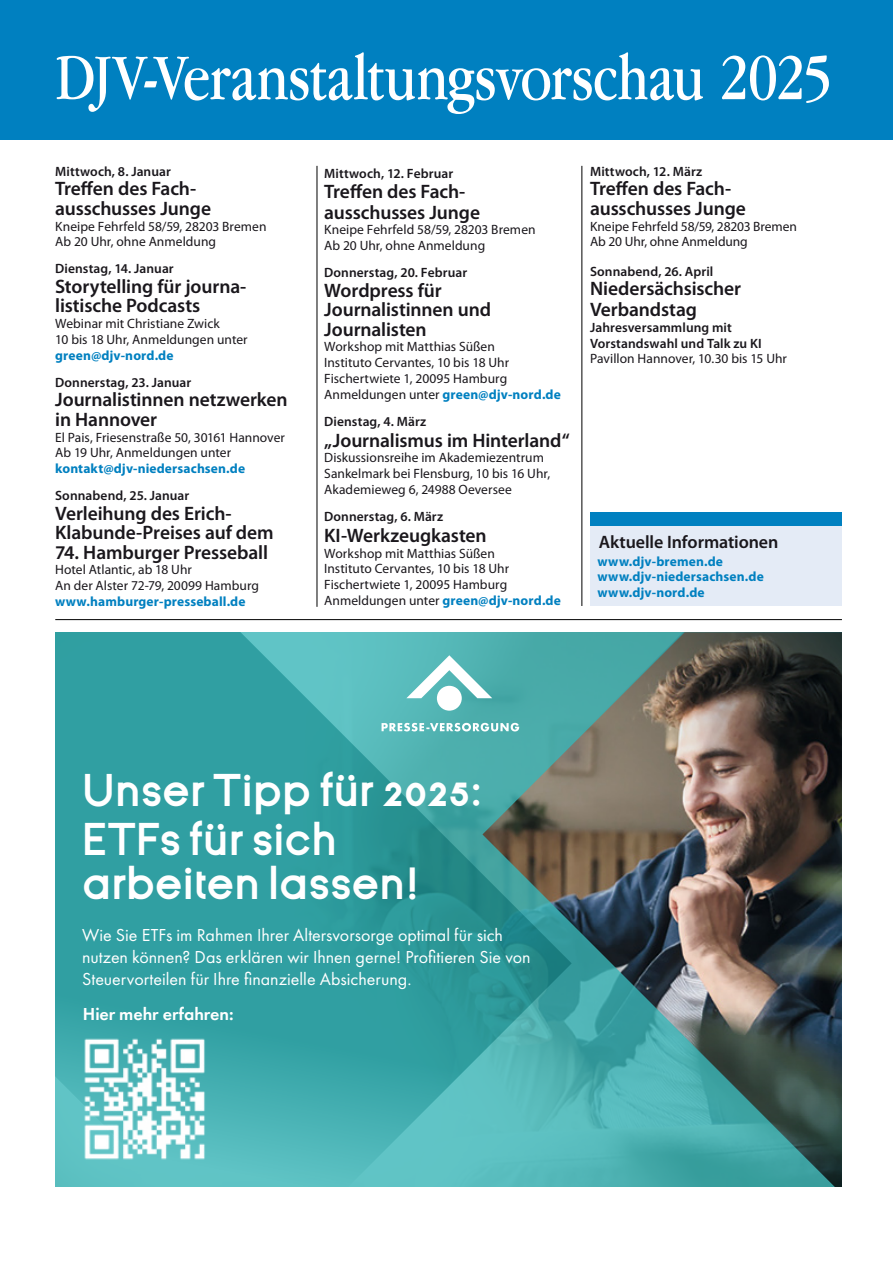
<style>
.page{position:relative;width:893px;height:1263px;background:#fff}
.page>*{position:absolute;margin:0;border:0;box-sizing:border-box;transform-origin:0 0}
.t1{font:67.5px "Apple Garamond";letter-spacing:-.01em;color:#fff}
.t2{font:700 43.5px/49.2px "Ginora Sans";color:#fff}
.t3{font:600 19.5px/19.5px "Myriad Pro";letter-spacing:-.005em;color:#1a171c}
.t4{font:18px/21.6px "Futura PT";color:#fff}
.t5{font:600 18px "Myriad Pro";letter-spacing:-.005em;color:#1a171c}
.t6{font:600 18px "Futura PT";letter-spacing:-.005em;color:#fff}
.t7{font:13.5px/15.8px "Myriad Pro";color:#1a171c}
.t8{font:600 13.5px/15.8px "Myriad Pro";letter-spacing:.005em;color:#1a171c}
.t9{font:700 13.5px "Myriad Pro";letter-spacing:.01em;color:#0080c0}
.s1{font-weight:700;color:#0080c0}
.s2{font-weight:400;color:#1a171c}
.s3{font-weight:400}
</style>
<div class="page">
<div style="left:0;top:0;width:893px;height:139px;background:#0080c0"></div>
<div style="left:590px;top:514px;width:252px;height:91px;background:#e4ebf6"></div>
<div style="left:590px;top:512px;width:252px;height:14px;background:#0080c0"></div>
<hr style="left:317px;top:166px;width:1px;height:441px;background:#000">
<hr style="left:582px;top:166px;width:1px;height:440px;background:#000">
<hr style="left:55px;top:619px;width:787px;height:1px;background:#000">
<svg style="left:55px;top:632px;width:426px;height:554px;background:#39a4a6"></svg>
<img style="left:481px;top:632px;width:361px;height:554px">
<div style="left:437px;top:686px;width:25px;height:25px;background:#fff;border-radius:50%"></div>
<svg style="left:406px;top:655px;width:86px;height:43px"></svg>
<svg style="left:382px;top:723px;width:137px;height:8px"></svg>
<img style="left:70px;top:1024px;width:148px;height:148px">
<p class="t1" style="left:55px;top:37px;width:779px">DJV-Veranstaltungsvorschau 2025</p>
<p class="t8" style="left:55px;top:163px;width:117px">Mittwoch, 8. Januar</p>
<p class="t3" style="left:55px;top:179px;width:157px">Treffen des Fach&shy;ausschusses Junge</p>
<p class="t7" style="left:55px;top:218px;width:213px">Kneipe Fehrfeld 58/59, 28203 Bremen</p>
<p class="t7" style="left:55px;top:234px;width:162px">Ab 20 Uhr, ohne Anmeldung</p>
<p class="t8" style="left:55px;top:261px;width:120px">Dienstag, 14. Januar</p>
<p class="t3" style="left:55px;top:276px;width:193px">Storytelling für journa&shy;listische Podcasts</p>
<p class="t7" style="left:55px;top:316px;width:166px">Webinar mit Christiane Zwick</p>
<p class="t7" style="left:55px;top:331px;width:194px">10 bis 18 Uhr, Anmeldungen unter</p>
<p class="t9" style="left:55px;top:346px;width:120px">green@djv-nord.de</p>
<p class="t8" style="left:55px;top:374px;width:138px">Donnerstag, 23. Januar</p>
<p class="t3" style="left:55px;top:389px;width:234px">Journalistinnen netzwerken</p>
<p class="t3" style="left:55px;top:409px;width:103px">in Hannover</p>
<p class="t7" style="left:55px;top:429px;width:231px">El Pais, Friesenstraße 50, 30161 Hannover<br>Ab 19 Uhr, Anmeldungen unter</p>
<p class="t9" style="left:55px;top:460px;width:192px">kontakt@djv-niedersachsen.de</p>
<p class="t8" style="left:55px;top:487px;width:136px">Sonnabend, 25. Januar</p>
<p class="t3" style="left:55px;top:503px;width:178px">Verleihung des Erich-</p>
<p class="t3" style="left:55px;top:522px;width:220px">Klabunde-Preises auf dem</p>
<p class="t3" style="left:55px;top:542px;width:214px">74. Hamburger Presseball</p>
<p class="t7" style="left:55px;top:562px;width:205px">Hotel Atlantic, ab 18 Uhr<br>An der Alster 72-79, 20099 Hamburg <span class="s1">www.hamburger-presseball.de</span></p>
<p class="t8" style="left:324px;top:165px;width:131px">Mittwoch, 12. Februar</p>
<p class="t3" style="left:324px;top:180px;width:157px;line-height:21px">Treffen des Fach&shy;ausschusses Junge</p>
<p class="t7" style="left:324px;top:222px;width:213px">Kneipe Fehrfeld 58/59, 28203 Bremen</p>
<p class="t7" style="left:324px;top:237px;width:162px">Ab 20 Uhr, ohne Anmeldung</p>
<p class="t8" style="left:324px;top:264px;width:144px">Donnerstag, 20. Februar</p>
<p class="t3" style="left:324px;top:280px;width:168px">Wordpress für<br>Journalistinnen und<br>Journalisten</p>
<p class="t7" style="left:324px;top:339px;width:172px">Workshop mit Matthias Süßen</p>
<p class="t7" style="left:324px;top:354px;width:186px">Instituto Cervantes, 10 bis 18 Uhr</p>
<p class="t7" style="left:324px;top:370px;width:184px">Fischertwiete 1, 20095 Hamburg</p>
<p class="t9" style="left:324px;top:385px;width:238px"><span class="s2">Anmeldungen unter</span> green@djv-nord.de</p>
<p class="t8" style="left:324px;top:413px;width:103px">Dienstag, 4. März</p>
<p class="t3" style="left:324px;top:430px;width:247px">„Journalismus im Hinterland“</p>
<p class="t7" style="left:324px;top:450px;width:227px">Diskussionsreihe im Akademiezentrum<br>Sankelmark bei Flensburg, 10 bis 16 Uhr,<br>Akademieweg 6, 24988 Oeversee</p>
<p class="t8" style="left:324px;top:508px;width:120px">Donnerstag, 6. März</p>
<p class="t3" style="left:324px;top:525px;width:164px">KI-Werkzeugkasten</p>
<p class="t7" style="left:324px;top:545px;width:172px">Workshop mit Matthias Süßen</p>
<p class="t7" style="left:324px;top:561px;width:186px">Instituto Cervantes, 10 bis 18 Uhr</p>
<p class="t7" style="left:324px;top:576px;width:184px">Fischertwiete 1, 20095 Hamburg</p>
<p class="t9" style="left:324px;top:591px;width:238px"><span class="s2">Anmeldungen unter</span> green@djv-nord.de</p>
<p class="t8" style="left:590px;top:163px;width:114px">Mittwoch, 12. März</p>
<p class="t3" style="left:590px;top:179px;width:157px">Treffen des Fach&shy;ausschusses Junge</p>
<p class="t7" style="left:590px;top:218px;width:208px">Kneipe Fehrfeld 58/59, 28203 Bremen</p>
<p class="t7" style="left:590px;top:234px;width:159px">Ab 20 Uhr, ohne Anmeldung</p>
<p class="t8" style="left:590px;top:263px;width:125px">Sonnabend, 26. April</p>
<p class="t3" style="left:590px;top:278px;width:153px;line-height:21px">Niedersächsischer<br>Verbandstag</p>
<p class="t8" style="left:590px;top:319px;width:198px">Jahresversammlung mit<br>Vorstandswahl und Talk zu KI<br><span class="s3">Pavillon Hannover, 10.30 bis 15 Uhr</span></p>
<p class="t5" style="left:599px;top:530px;width:181px">Aktuelle Informationen</p>
<p class="t9" style="left:598px;top:552px;width:127px">www.djv-bremen.de</p>
<p class="t9" style="left:598px;top:568px;width:168px">www.djv-niedersachsen.de</p>
<p class="t9" style="left:598px;top:584px;width:108px">www.djv-nord.de</p>
<h2 class="t2" style="left:82px;top:767px;width:403px">Unser Tipp für 2025:<br>ETFs für sich</h2>
<h2 class="t2" style="left:82px;top:860px;width:340px">arbeiten lassen!</h2>
<h3 class="t4" style="left:82px;top:924px;width:450px">Wie Sie ETFs im Rahmen Ihrer Altersvorsorge optimal für sich nutzen können? Das erklären wir Ihnen gerne! Profitieren Sie von<br>Steuervorteilen für Ihre finanzielle Absicherung.</h3>
<h3 class="t6" style="left:83px;top:1003px;width:152px">Hier mehr erfahren:</h3>
</div>
